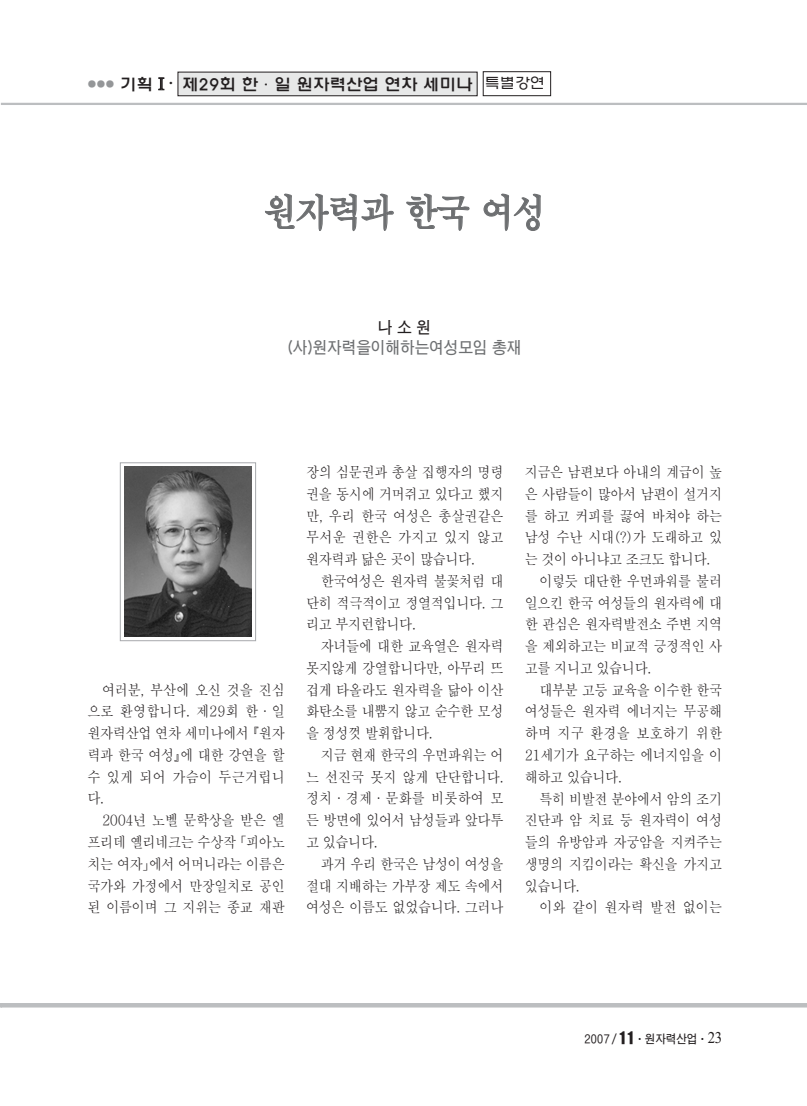
<style>
.page{position:relative;width:807px;height:1106px;background:#fff}
.page>*{position:absolute;margin:0;border:0;box-sizing:border-box;transform-origin:0 0}
.t1{font:700 37.5px "HY Myeong Jo";letter-spacing:-.04em;color:#6d6f71;scale:.9 1}
.t2{font:500 16.5px "HY Wul Nun";color:#231f20}
.t3{font:700 16.5px "HY Go Thic";letter-spacing:-.02em;color:#6d6f71;scale:.9 1}
.t4{font:700 16.5px "HY Go Thic";color:#231f20;scale:.9 1}
.t5{font:500 14.7px/21.8px "HY Sin Myeong Jo";letter-spacing:-.03em;color:#231f20;text-align:justify;scale:.9 1}
.t6{font:500 14.7px "HY Sin Myeong Jo";letter-spacing:.01em;color:#231f20;scale:.9 1}
.t7{font:500 14.7px "HY Sin Myeong Jo";color:#231f20;scale:.9 1}
.t8{font:700 12px "HY Go Thic";letter-spacing:-.03em;color:#231f20;scale:.9 1}
.t9{font:500 9px "HY Wul Nun";color:#949698}
.s1{font-size:16.5px;color:#231f20}
.s2{font-family:"HY Myeong Jo";font-weight:700;font-size:16.5px;color:#231f20}
.s3{font-weight:300;font-size:15px}
.s4{font-family:"HY Head Line";font-size:15px}
.s5{font-family:"Times New Roman";font-weight:400;font-size:16.5px}
</style>
<div class="page">
<hr style="left:1px;top:103px;width:806px;height:2px;background:#bcbec0">
<hr style="left:1px;top:1003px;width:806px;height:4px;background:#bcbec0">
<div style="left:178px;top:72px;width:299px;height:24px;background:#e7e8e8"></div>
<div style="left:178px;top:72px;width:300px;height:24px;border:1px solid #231f20"></div>
<div style="left:483px;top:71px;width:68px;height:25px;border:1px solid #231f20"></div>
<div style="left:120px;top:462px;width:136px;height:179px;border:1px solid #a7a9ac"></div>
<img style="left:124px;top:466px;width:128px;height:170px">
<p class="t9" style="left:87px;top:80px;width:84px">●●● <span class="s1">기획</span><span class="s2">Ⅰ</span></p>
<p class="t2" style="left:169px;top:77px;width:377px"><sup>●</sup> 제29회 한·일 원자력산업 연차 세미나 <span class="s3">특별강연</span></p>
<h1 class="t1" style="left:263px;top:197px;width:316px">원자력과 한국 여성</h1>
<p class="t4" style="left:378px;top:320px;width:61px">나소원</p>
<p class="t3" style="left:288px;top:340px;width:262px">(사)원자력을이해하는여성모임 총재</p>
<p class="t5" style="left:87px;top:680px;width:221px;text-indent:15px">여러분, 부산에 오신 것을 진심 으로 환영합니다. 제29회 한·일 원자력산업 연차 세미나에서『원자 력과 한국 여성』에 대한 강연을 할 수 있게 되어 가슴이 두근거립니 다.</p>
<p class="t5" style="left:87px;top:810px;width:221px;text-indent:15px">2004년 노벨 문학상을 받은 엘 프리데 옐리네크는 수상작「피아노 치는 여자」에서 어머니라는 이름은 국가와 가정에서 만장일치로 공인 된 이름이며 그 지위는 종교 재판</p>
<p class="t5" style="left:306px;top:462px;width:221px">장의 심문권과 총살 집행자의 명령 권을 동시에 거머쥐고 있다고 했지 만, 우리 한국 여성은 총살권같은 무서운 권한은 가지고 있지 않고 원자력과 닮은 곳이 많습니다.</p>
<p class="t5" style="left:306px;top:571px;width:221px;text-indent:15px">한국여성은 원자력 불꽃처럼 대 단히 적극적이고 정열적입니다. 그 리고 부지런합니다.</p>
<p class="t5" style="left:306px;top:636px;width:221px;text-indent:15px">자녀들에 대한 교육열은 원자력 못지않게 강열합니다만, 아무리 뜨 겁게 타올라도 원자력을 닮아 이산 화탄소를 내뿜지 않고 순수한 모성 을 정성껏 발휘합니다.</p>
<p class="t5" style="left:306px;top:745px;width:221px;text-indent:15px">지금 현재 한국의 우먼파워는 어 느 선진국 못지 않게 단단합니다. 정치·경제·문화를 비롯하여 모 든 방면에 있어서 남성들과 앞다투 고 있습니다.</p>
<p class="t5" style="left:306px;top:854px;width:221px;text-indent:15px">과거 우리 한국은 남성이 여성을 절대 지배하는 가부장 제도 속에서 여성은 이름도 없었습니다. 그러나</p>
<p class="t5" style="left:525px;top:462px;width:221px">지금은 남편보다 아내의 계급이 높</p>
<p class="t5" style="left:525px;top:484px;width:221px">은 사람들이 많아서 남편이 설거지</p>
<p class="t5" style="left:525px;top:506px;width:221px">를 하고 커피를 끓여 바쳐야 하는</p>
<p class="t5" style="left:525px;top:528px;width:221px">남성 수난 시대(?)가 도래하고 있</p>
<p class="t5" style="left:525px;top:549px;width:208px">는 것이 아니냐고 조크도 합니다.</p>
<p class="t5" style="left:539px;top:571px;width:205px">이렇듯 대단한 우먼파워를 불러</p>
<p class="t5" style="left:525px;top:593px;width:221px">일으킨 한국 여성들의 원자력에 대</p>
<p class="t5" style="left:525px;top:615px;width:221px">한 관심은 원자력발전소 주변 지역</p>
<p class="t5" style="left:525px;top:636px;width:221px">을 제외하고는 비교적 긍정적인 사</p>
<p class="t5" style="left:525px;top:658px;width:142px">고를 지니고 있습니다.</p>
<p class="t5" style="left:539px;top:680px;width:205px">대부분 고등 교육을 이수한 한국</p>
<p class="t5" style="left:525px;top:702px;width:221px">여성들은 원자력 에너지는 무공해</p>
<p class="t6" style="left:525px;top:727px;width:221px">하며 지구 환경을 보호하기 위한</p>
<p class="t5" style="left:525px;top:745px;width:221px">21세기가 요구하는 에너지임을 이</p>
<p class="t5" style="left:525px;top:767px;width:109px">해하고 있습니다.</p>
<p class="t5" style="left:539px;top:789px;width:205px">특히 비발전 분야에서 암의 조기</p>
<p class="t5" style="left:525px;top:810px;width:221px">진단과 암 치료 등 원자력이 여성</p>
<p class="t5" style="left:525px;top:832px;width:221px">들의 유방암과 자궁암을 지켜주는</p>
<p class="t5" style="left:525px;top:854px;width:221px">생명의 지킴이라는 확신을 가지고</p>
<p class="t5" style="left:525px;top:876px;width:62px">있습니다.</p>
<p class="t7" style="left:539px;top:901px;width:205px">이와 같이 원자력 발전 없이는</p>
<p class="t8" style="left:584px;top:1034px;width:155px">2007 / <span class="s4">11</span>ㆍ원자력산업ㆍ<span class="s5">23</span></p>
</div>
